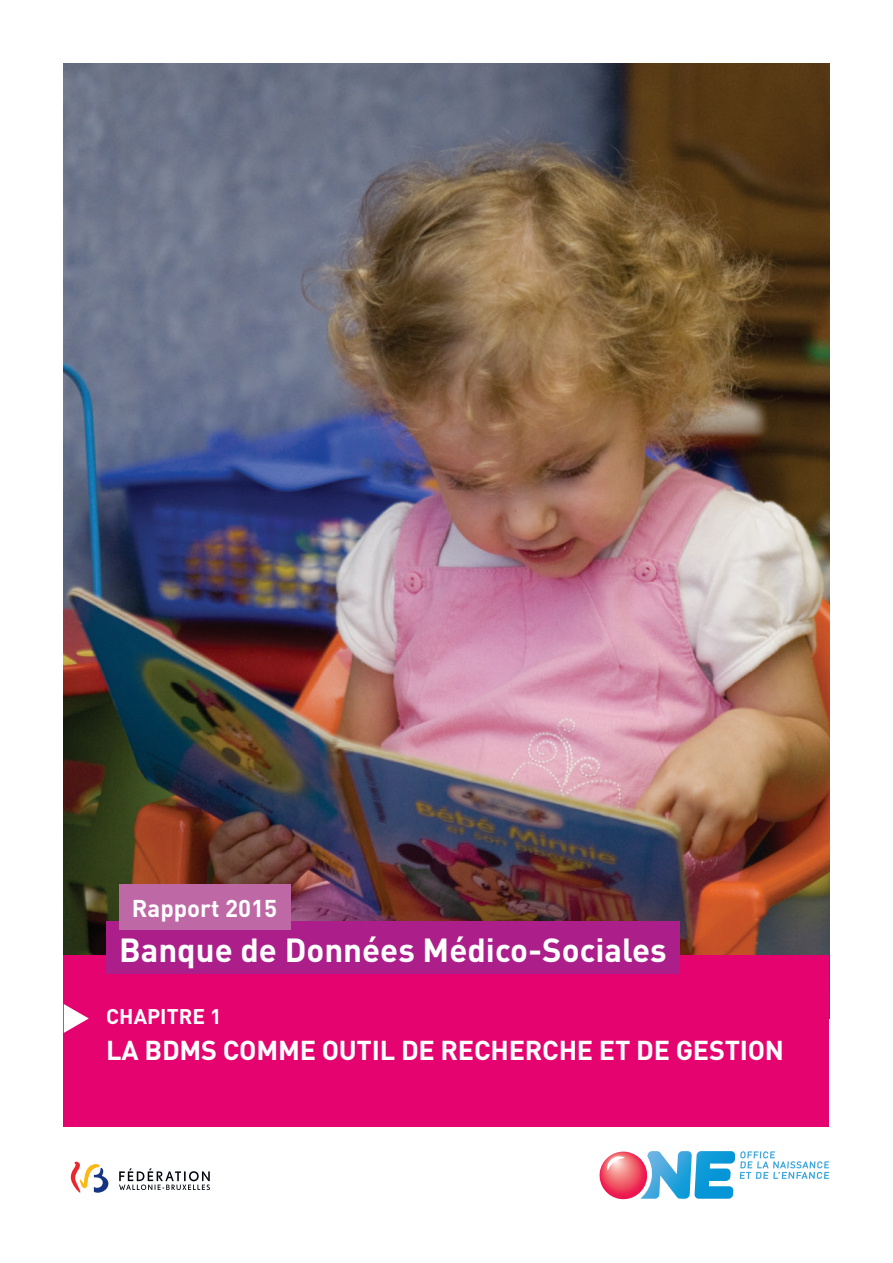
<style>
.page{position:relative;width:893px;height:1263px;background:#fff}
.page>*{position:absolute;margin:0;border:0;box-sizing:border-box;transform-origin:0 0}
.t1{font:700 33px "DIN";color:#fff}
.t2{font:700 27px "DIN";letter-spacing:-.01em;color:#fff}
.t3{font:700 24px "DIN";color:#fff}
.t4{font:700 21px "DIN";color:#fff}
</style>
<div class="page">
<img style="left:64px;top:64px;width:765px;height:891px">
<div style="left:64px;top:955px;width:765px;height:172px;background:#e4036f"></div>
<div style="left:106px;top:921px;width:573px;height:53px;background:#ac1e8a"></div>
<div style="left:119px;top:884px;width:171px;height:46px;background:#be68a6"></div>
<svg style="left:599px;top:1151px;width:230px;height:49px"></svg>
<svg style="left:119px;top:1168px;width:91px;height:22px"></svg>
<svg style="left:70px;top:1162px;width:38px;height:31px"></svg>
<svg style="left:64px;top:1004px;width:25px;height:29px"></svg>
<p class="t3" style="left:132px;top:893px;width:147px">Rapport 2015</p>
<p class="t1" style="left:119px;top:928px;width:549px">Banque de Données Médico-Sociales</p>
<p class="t4" style="left:106px;top:1002px;width:117px">CHAPITRE 1</p>
<p class="t2" style="left:106px;top:1033px;width:679px">LA BDMS COMME OUTIL DE RECHERCHE ET DE GESTION</p>
</div>
